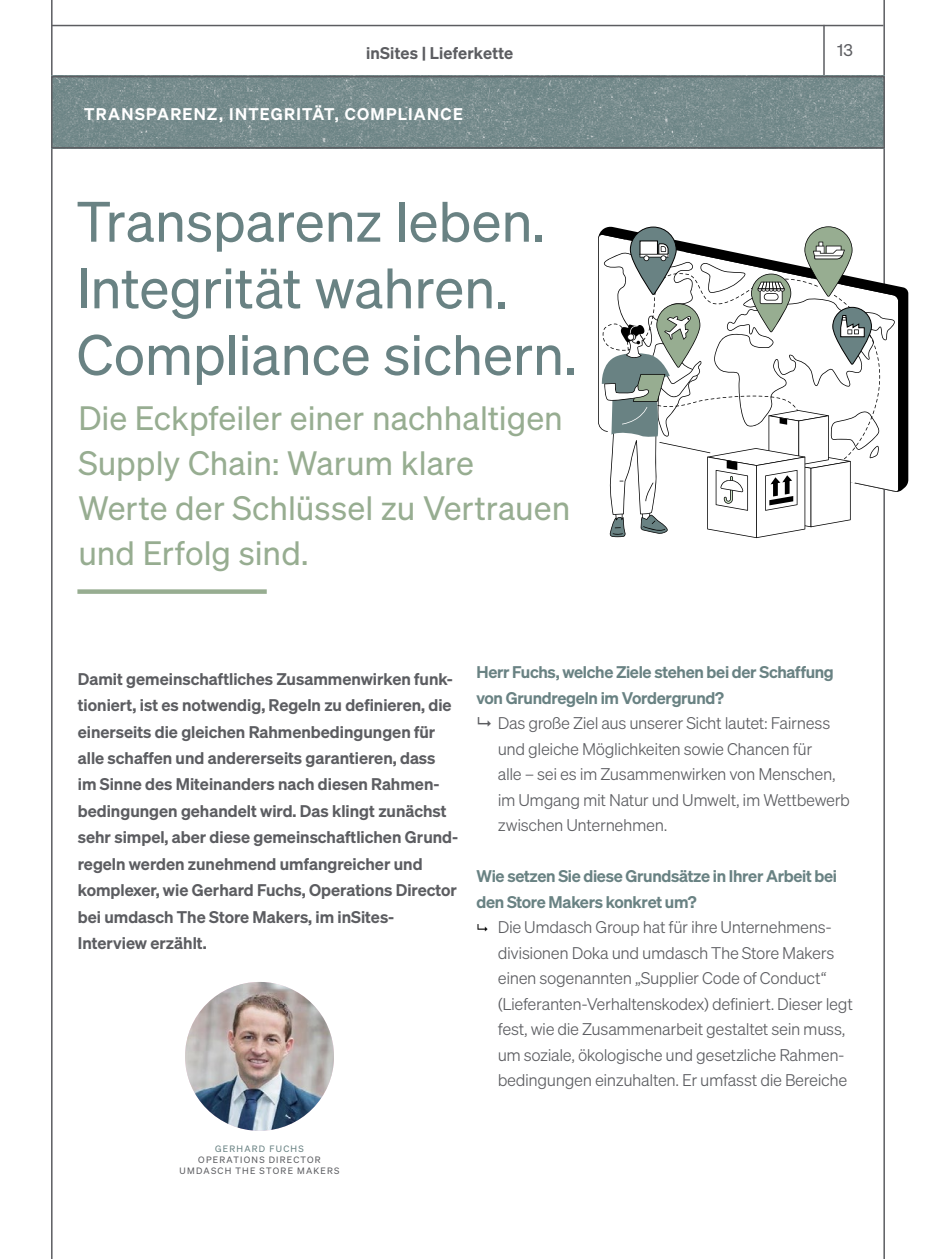
<style>
.page{position:relative;width:936px;height:1259px;background:#fff}
.page>*{position:absolute;margin:0;border:0;box-sizing:border-box;transform-origin:0 0}
.t1{font:55.5px/66.6px "Sohne Buch";letter-spacing:-.005em;color:#698283}
.t2{font:33px/45px "Sohne Buch";color:#97ad91}
.t3{font:16.5px/25.5px "Sohne Leicht";letter-spacing:-.02em;color:#5c5d61}
.t4{font:600 16.5px/26.4px "Sohne";color:#5c5d61}
.t5{font:600 16.5px/25.5px "Sohne";letter-spacing:-.02em;color:#698283}
.t6{font:600 16.5px "Sohne";letter-spacing:.075em;color:#fff}
.t7{font:16.5px "Sohne Buch";color:#5c5d61}
.t8{font:9px/10.8px "Sohne Buch";letter-spacing:.14em;color:#5c5d61;text-align:center}
.t9{font:9px "Sohne Buch";letter-spacing:.14em;color:#698283}
</style>
<div class="page">
<hr style="left:52px;top:25px;width:831px;height:1px;background:#5c5d61">
<hr style="left:823px;top:25px;width:1px;height:52px;background:#5c5d61">
<hr style="left:51px;top:0;width:2px;height:1259px;background:#5c5d61">
<hr style="left:883px;top:0;width:1px;height:1259px;background:#5c5d61">
<svg style="left:898px;top:286px;width:10px;height:206px;fill:#000"></svg>
<svg style="left:598px;top:226px;width:300px;height:312px"></svg>
<img style="left:54px;top:79px;width:827px;height:66px">
<div style="left:51px;top:76px;width:833px;height:72px;border:2px solid #5c5d61"></div>
<img style="left:185px;top:982px;width:149px;height:148px;border-radius:74px">
<div style="left:77px;top:589px;width:190px;height:5px;background:#97ad91"></div>
<p class="t4" style="left:366px;top:40px;width:149px">inSites | Lieferkette</p>
<p class="t7" style="left:837px;top:41px;width:17px">13</p>
<p class="t6" style="left:84px;top:103px;width:380px">TRANSPARENZ, INTEGRITÄT, COMPLIANCE</p>
<h1 class="t1" style="left:77px;top:187px;width:501px">Transparenz leben.<br>Integrität wahren.<br>Compliance sichern.</h1>
<h2 class="t2" style="left:78px;top:395px;width:493px">Die Eckpfeiler einer nachhaltigen<br>Supply Chain: Warum klare<br>Werte der Schlüssel zu Vertrauen und Erfolg sind.</h2>
<p class="t4" style="left:78px;top:665px;width:382px">Damit gemeinschaftliches Zusammenwirken funk&shy;tioniert, ist es notwendig, Regeln zu definieren, die einerseits die gleichen Rahmenbedingungen für alle schaffen und andererseits garantieren, dass im Sinne des Miteinanders nach diesen Rahmen&shy;bedingungen gehandelt wird. Das klingt zunächst sehr simpel, aber diese gemeinschaftlichen Grund&shy;regeln werden zunehmend umfangreicher und komplexer, wie Gerhard Fuchs, Operations Director bei umdasch The Store Makers, im inSites-Interview erzählt.</p>
<p class="t5" style="left:476px;top:659px;width:359px">Herr Fuchs, welche Ziele stehen bei der Schaffung von Grundregeln im Vordergrund?</p>
<p class="t3" style="left:497px;top:710px;width:354px">Das große Ziel aus unserer Sicht lautet: Fairness und gleiche Möglichkeiten sowie Chancen für<br>alle – sei es im Zusammenwirken von Menschen, im Umgang mit Natur und Umwelt, im Wettbewerb zwischen Unternehmen.</p>
<p class="t5" style="left:476px;top:863px;width:362px">Wie setzen Sie diese Grundsätze in Ihrer Arbeit bei den Store Makers konkret um?</p>
<p class="t3" style="left:497px;top:914px;width:357px">Die Umdasch Group hat für ihre Unternehmens&shy;divisionen Doka und umdasch The Store Makers einen sogenannten „Supplier Code of Conduct“ (Lieferanten-Verhaltenskodex) definiert. Dieser legt fest, wie die Zusammenarbeit gestaltet sein muss, um soziale, ökologische und gesetzliche Rahmen&shy;bedingungen einzuhalten. Er umfasst die Bereiche</p>
<p class="t9" style="left:215px;top:1143px;width:90px">GERHARD FUCHS</p>
<p class="t8" style="left:179px;top:1154px;width:161px">OPERATIONS DIRECTOR<br>UMDASCH THE STORE MAKERS</p>
</div>
